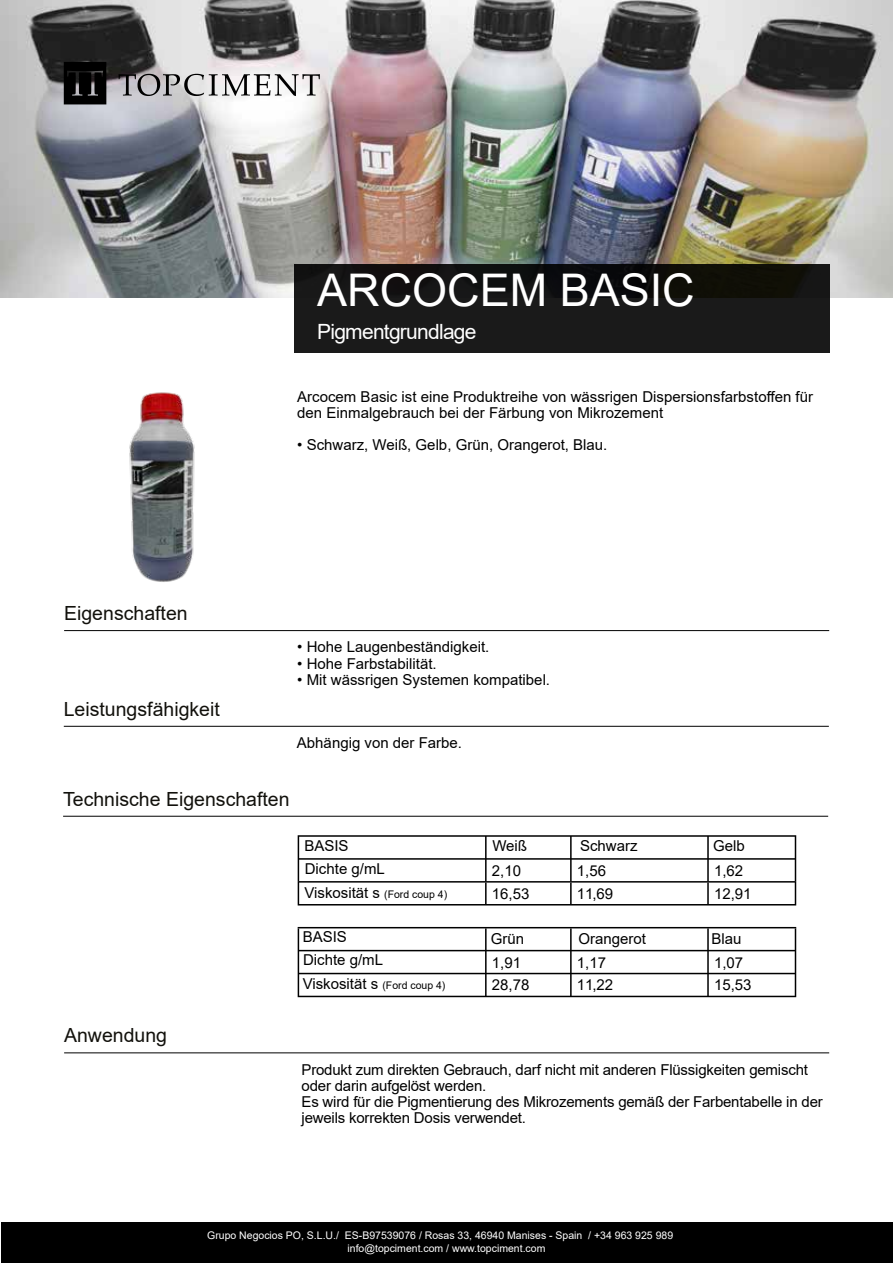
<style>
.page{position:relative;width:893px;height:1263px;background:#fff}
.page>*{position:absolute;margin:0;border:0;box-sizing:border-box;transform-origin:0 0}
.t1{font:45px "Arial";color:#fff}
.t2{font:21px "Arial";letter-spacing:-.035em;color:#fff}
.t3{font:19.5px "Arial";color:#12110c}
.t4{font:15px/16px "Arial";color:#000}
.t5{font:10.5px "Arial";color:#fff}
.s1{font-size:10.5px}
</style>
<div class="page">
<div style="left:1px;top:1222px;width:892px;height:41px;background:#000"></div>
<img style="left:129px;top:392px;width:66px;height:190px">
<img style="left:0;top:0;width:893px;height:298px">
<div style="left:294px;top:264px;width:535px;height:88px;background:linear-gradient(to bottom,#0f0e0d,#1d1e1e)"></div>
<svg style="left:118px;top:74px;width:202px;height:22px"></svg>
<svg style="left:64px;top:62px;width:42px;height:42px"></svg>
<hr style="left:64px;top:630px;width:765px;height:1px;background:#000">
<hr style="left:64px;top:726px;width:765px;height:1px;background:#000">
<hr style="left:64px;top:1052px;width:765px;height:1px;background:#000">
<hr style="left:63px;top:816px;width:765px;height:1px;background:#000">
<hr style="left:298px;top:835px;width:188px;height:2px;background:#000">
<hr style="left:486px;top:835px;width:85px;height:2px;background:#000">
<hr style="left:485px;top:837px;width:2px;height:21px;background:#000">
<hr style="left:571px;top:835px;width:137px;height:2px;background:#000">
<hr style="left:570px;top:837px;width:2px;height:21px;background:#000">
<hr style="left:708px;top:835px;width:88px;height:2px;background:#000">
<hr style="left:707px;top:837px;width:2px;height:21px;background:#000">
<hr style="left:298px;top:858px;width:188px;height:2px;background:#000">
<hr style="left:486px;top:858px;width:85px;height:2px;background:#000">
<hr style="left:485px;top:860px;width:2px;height:21px;background:#000">
<hr style="left:571px;top:858px;width:137px;height:2px;background:#000">
<hr style="left:570px;top:860px;width:2px;height:21px;background:#000">
<hr style="left:708px;top:858px;width:88px;height:2px;background:#000">
<hr style="left:707px;top:860px;width:2px;height:21px;background:#000">
<hr style="left:485px;top:882px;width:2px;height:22px;background:#000">
<hr style="left:570px;top:882px;width:2px;height:22px;background:#000">
<hr style="left:707px;top:882px;width:2px;height:22px;background:#000">
<hr style="left:485px;top:928px;width:2px;height:22px;background:#000">
<hr style="left:570px;top:928px;width:2px;height:22px;background:#000">
<hr style="left:707px;top:928px;width:2px;height:22px;background:#000">
<hr style="left:298px;top:950px;width:188px;height:1px;background:#000">
<hr style="left:486px;top:950px;width:85px;height:1px;background:#000">
<hr style="left:485px;top:951px;width:2px;height:22px;background:#000">
<hr style="left:571px;top:950px;width:137px;height:1px;background:#000">
<hr style="left:570px;top:951px;width:2px;height:22px;background:#000">
<hr style="left:708px;top:950px;width:88px;height:1px;background:#000">
<hr style="left:707px;top:951px;width:2px;height:22px;background:#000">
<hr style="left:298px;top:973px;width:188px;height:1px;background:#000">
<svg style="left:298px;top:928px;width:1px;height:68px"></svg>
<hr style="left:486px;top:973px;width:85px;height:1px;background:#000">
<hr style="left:485px;top:974px;width:2px;height:22px;background:#000">
<hr style="left:571px;top:973px;width:137px;height:1px;background:#000">
<hr style="left:570px;top:974px;width:2px;height:22px;background:#000">
<hr style="left:708px;top:973px;width:88px;height:1px;background:#000">
<hr style="left:707px;top:974px;width:2px;height:22px;background:#000">
<svg style="left:795px;top:928px;width:1px;height:68px"></svg>
<hr style="left:298px;top:996px;width:188px;height:1px;background:#000">
<hr style="left:486px;top:996px;width:85px;height:1px;background:#000">
<hr style="left:571px;top:996px;width:137px;height:1px;background:#000">
<hr style="left:708px;top:996px;width:88px;height:1px;background:#000">
<hr style="left:298px;top:881px;width:188px;height:1px;background:#000">
<svg style="left:298px;top:837px;width:1px;height:67px"></svg>
<hr style="left:486px;top:881px;width:85px;height:1px;background:#000">
<hr style="left:571px;top:881px;width:137px;height:1px;background:#000">
<hr style="left:708px;top:881px;width:88px;height:1px;background:#000">
<svg style="left:795px;top:837px;width:1px;height:67px"></svg>
<hr style="left:298px;top:904px;width:188px;height:1px;background:#000">
<hr style="left:486px;top:904px;width:85px;height:1px;background:#000">
<hr style="left:571px;top:904px;width:137px;height:1px;background:#000">
<hr style="left:708px;top:904px;width:88px;height:1px;background:#000">
<hr style="left:298px;top:927px;width:188px;height:1px;background:#000">
<hr style="left:486px;top:927px;width:85px;height:1px;background:#000">
<hr style="left:571px;top:927px;width:137px;height:1px;background:#000">
<hr style="left:708px;top:927px;width:88px;height:1px;background:#000">
<h1 class="t1" style="left:317px;top:259px;width:379px">ARCOCEM BASIC</h1>
<h2 class="t2" style="left:317px;top:317px;width:161px">Pigmentgrundlage</h2>
<p class="t4" style="left:297px;top:388px;width:517px">Arcocem Basic ist eine Produktreihe von wässrigen Dispersionsfarbstoffen für den Einmalgebrauch bei der Färbung von Mikrozement</p>
<p class="t4" style="left:297px;top:436px;width:312px">• Schwarz, Weiß, Gelb, Grün, Orangerot, Blau.</p>
<h3 class="t3" style="left:64px;top:600px;width:125px">Eigenschaften</h3>
<h3 class="t3" style="left:64px;top:696px;width:158px">Leistungsfähigkeit</h3>
<p class="t4" style="left:297px;top:639px;width:194px">• Hohe Laugenbeständigkeit.</p>
<p class="t4" style="left:297px;top:655px;width:141px">• Hohe Farbstabilität.</p>
<p class="t4" style="left:297px;top:672px;width:254px">• Mit wässrigen Systemen kompatibel.</p>
<p class="t4" style="left:297px;top:735px;width:167px">Abhängig von der Farbe.</p>
<h3 class="t3" style="left:63px;top:785px;width:228px">Technische Eigenschaften</h3>
<p class="t4" style="left:304px;top:834px;width:144px;line-height:23.5px">BASIS<br>Dichte g/mL<br>Viskosität s <span class="s1">(Ford coup 4)</span></p>
<p class="t4" style="left:492px;top:838px;width:36px">Weiß</p>
<p class="t4" style="left:580px;top:838px;width:59px">Schwarz</p>
<p class="t4" style="left:713px;top:838px;width:33px">Gelb</p>
<p class="t4" style="left:303px;top:928px;width:46px">BASIS</p>
<p class="t4" style="left:491px;top:930px;width:35px">Grün</p>
<p class="t4" style="left:578px;top:930px;width:69px">Orangerot</p>
<p class="t4" style="left:712px;top:930px;width:32px">Blau</p>
<p class="t4" style="left:303px;top:948px;width:144px;line-height:23.5px">Dichte g/mL<br>Viskosität s <span class="s1">(Ford coup 4)</span></p>
<p class="t4" style="left:492px;top:862px;width:31px">2,10</p>
<p class="t4" style="left:577px;top:862px;width:31px">1,56</p>
<p class="t4" style="left:714px;top:862px;width:31px">1,62</p>
<p class="t4" style="left:492px;top:885px;width:39px">16,53</p>
<p class="t4" style="left:577px;top:885px;width:38px">11,69</p>
<p class="t4" style="left:714px;top:885px;width:39px">12,91</p>
<p class="t4" style="left:492px;top:954px;width:31px">1,91</p>
<p class="t4" style="left:577px;top:954px;width:31px">1,17</p>
<p class="t4" style="left:714px;top:954px;width:31px">1,07</p>
<p class="t4" style="left:492px;top:977px;width:39px">28,78</p>
<p class="t4" style="left:577px;top:977px;width:38px">11,22</p>
<p class="t4" style="left:714px;top:977px;width:39px">15,53</p>
<h3 class="t3" style="left:64px;top:1022px;width:104px">Anwendung</h3>
<p class="t4" style="left:302px;top:1061px;width:523px">Produkt zum direkten Gebrauch, darf nicht mit anderen Flüssigkeiten gemischt oder darin aufgelöst werden.<br>Es wird für die Pigmentierung des Mikrozements gemäß der Farbentabelle in der jeweils korrekten Dosis verwendet.</p>
<p class="t5" style="left:207px;top:1227px;width:468px">Grupo Negocios PO, S.L.U./ ES-B97539076 / Rosas 33, 46940 Manises - Spain / +34 963 925 989</p>
<p class="t5" style="left:347px;top:1240px;width:199px">info@topciment.com / www.topciment.com</p>
</div>
